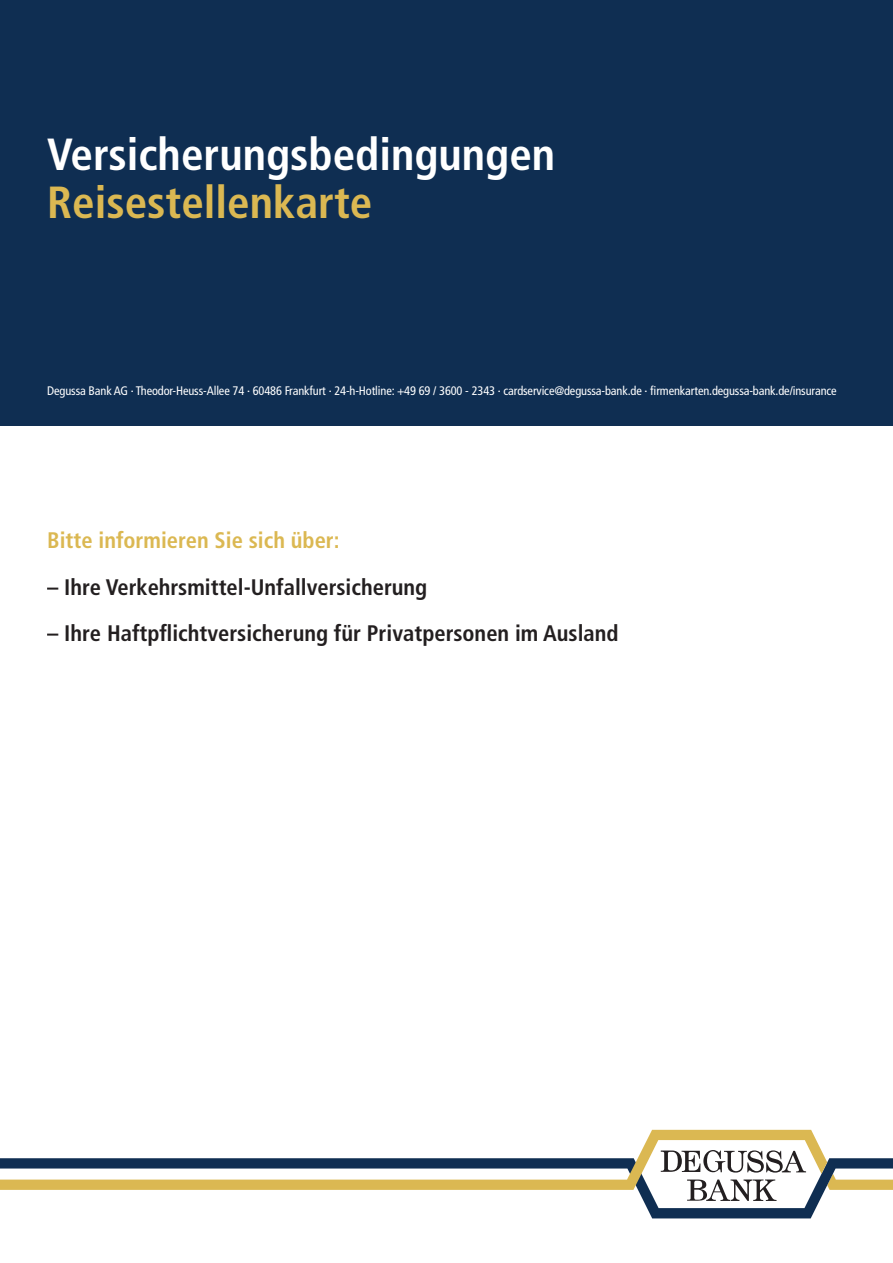
<style>
.page{position:relative;width:893px;height:1263px;background:#fff}
.page>*{position:absolute;margin:0;border:0;box-sizing:border-box;transform-origin:0 0}
.t1{font:700 condensed 45px "Frutiger LT Pro";color:#fff}
.t2{font:700 condensed 45px "Frutiger LT Pro";color:#dbb852}
.t3{font:700 condensed 22.5px "Frutiger LT Pro";color:#231f20}
.t4{font:700 condensed 22.5px "Frutiger LT Pro";color:#dbb852}
.t5{font:condensed 12.3px "Frutiger";letter-spacing:-.01em;color:#fff}
</style>
<div class="page">
<div style="left:0;top:0;width:893px;height:426px;background:#0f2e52"></div>
<svg style="left:638px;top:1158px;width:255px;height:60px"></svg>
<svg style="left:0;top:1130px;width:827px;height:60px"></svg>
<h1 class="t1" style="left:47px;top:128px;width:510px">Versicherungsbedingungen</h1>
<h1 class="t2" style="left:47px;top:176px;width:327px">Reisestellenkarte</h1>
<p class="t5" style="left:47px;top:383px;width:791px">Degussa Bank AG · Theodor-Heuss-Allee 74 · 60486 Frankfurt · 24-h-Hotline: +49 69 / 3600 - 2343 · cardservice@degussa-bank.de · firmenkarten.degussa-bank.de/insurance</p>
<h2 class="t4" style="left:47px;top:527px;width:294px">Bitte informieren Sie sich über:</h2>
<h2 class="t3" style="left:47px;top:573px;width:382px">– Ihre Verkehrsmittel-Unfallversicherung</h2>
<h2 class="t3" style="left:47px;top:619px;width:573px">– Ihre Haftpflicht versicherung für Privatpersonen im Ausland</h2>
</div>
